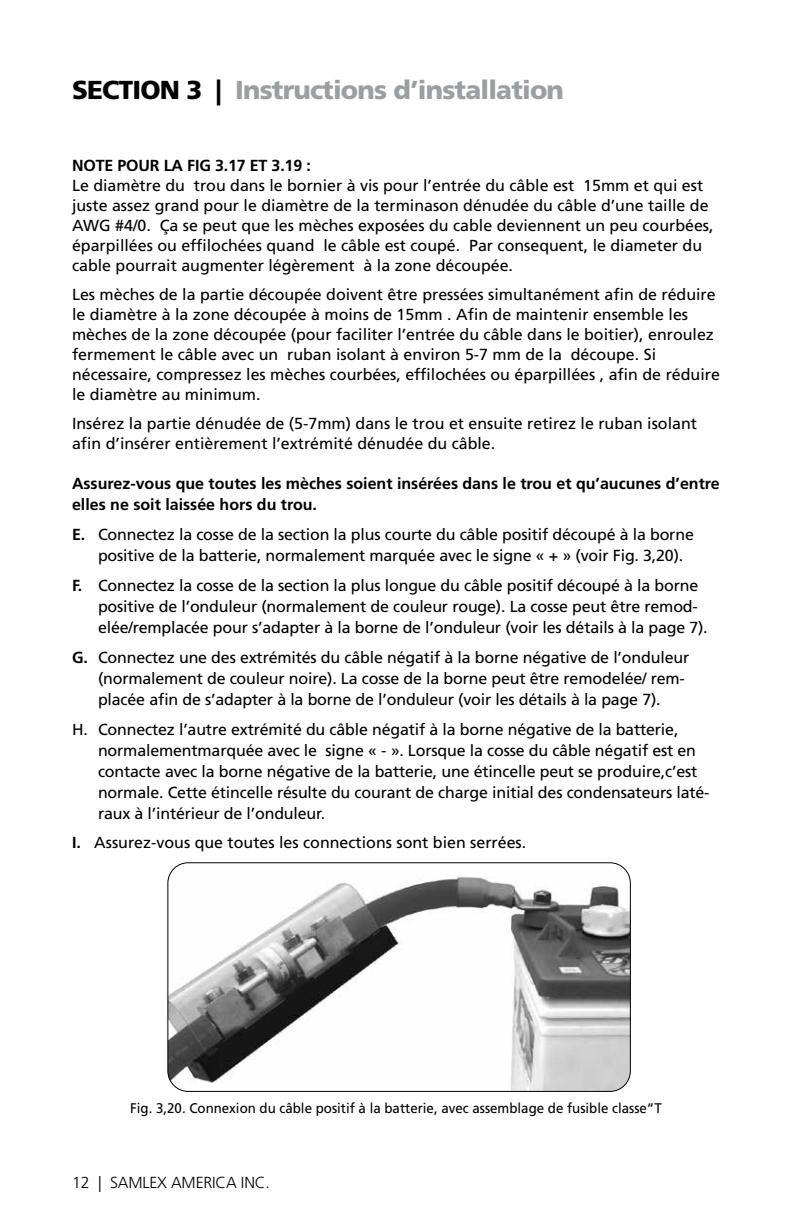
<style>
.page{position:relative;width:792px;height:1224px;background:#fff}
.page>*{position:absolute;margin:0;border:0;box-sizing:border-box;transform-origin:0 0}
.t1{font:900 26px "Frutiger LT Std";letter-spacing:-.03em;color:#9c9e9f}
.t2{font:16px/20px "Frutiger LT Std";color:#000}
.t3{font:700 16px/21px "Frutiger LT Std";color:#000}
.t4{font:300 16px "Frutiger LT Std";letter-spacing:-.01em;color:#000}
.t5{font:14px "Frutiger LT Std";color:#000;scale:.95 1}
.s1{color:#000}
.s2{font-weight:700}
</style>
<div class="page">
<img style="left:168px;top:863px;width:462px;height:228px">
<div style="left:168px;top:863px;width:463px;height:229px;border:1px solid #000;border-radius:20px"></div>
<h1 class="t1" style="left:72px;top:74px;width:493px"><span class="s1">SECTION 3 |</span> Instructions d’installation</h1>
<p class="t3" style="left:72px;top:155px;width:240px">NOTE POUR LA FIG 3.17 ET 3.19 :</p>
<p class="t2" style="left:72px;top:175px;width:643px">Le diamètre du trou dans le bornier à vis pour l’entrée du câble est 15mm et qui est juste assez grand pour le diamètre de la terminason dénudée du câble d’une taille de AWG #4/0. Ça se peut que les mèches exposées du cable deviennent un peu courbées, éparpillées ou effilochées quand le câble est coupé. Par consequent, le diameter du cable pourrait augmenter légèrement à la zone découpée.</p>
<p class="t2" style="left:72px;top:284px;width:649px">Les mèches de la partie découpée doivent être pressées simultanément afin de réduire le diamètre à la zone découpée à moins de 15mm . Afin de maintenir ensemble les mèches de la zone découpée (pour faciliter l’entrée du câble dans le boitier), enroulez fermement le câble avec un ruban isolant à environ 5-7 mm de la découpe. Si nécessaire, compressez les mèches courbées, effilochées ou éparpillées , afin de réduire le diamètre au minimum.</p>
<p class="t2" style="left:72px;top:413px;width:627px">Insérez la partie dénudée de (5-7mm) dans le trou et ensuite retirez le ruban isolant afin d’insérer entièrement l’extrémité dénudée du câble.</p>
<p class="t3" style="left:72px;top:473px;width:649px">Assurez-vous que toutes les mèches soient insérées dans le trou et qu’aucunes d’entre elles ne soit laissée hors du trou.</p>
<p class="t2" style="left:98px;top:524px;width:597px;line-height:21px;text-indent:-26px"><span class="s2">E.</span> Connectez la cosse de la section la plus courte du câble positif découpé à la borne positive de la batterie, normalement marquée avec le signe « + » (voir Fig. 3,20).</p>
<p class="t2" style="left:98px;top:575px;width:611px;line-height:21px;text-indent:-26px"><span class="s2">F.</span> Connectez la cosse de la section la plus longue du câble positif découpé à la borne positive de l’onduleur (normalement de couleur rouge). La cosse peut être remod&shy;elée/remplacée pour s’adapter à la borne de l’onduleur (voir les détails à la page 7).</p>
<p class="t2" style="left:98px;top:647px;width:593px;line-height:21px;text-indent:-26px"><span class="s2">G.</span> Connectez une des extrémités du câble négatif à la borne négative de l’onduleur (normalement de couleur noire). La cosse de la borne peut être remodelée/ rem&shy;placée afin de s’adapter à la borne de l’onduleur (voir les détails à la page 7).</p>
<p class="t2" style="left:98px;top:719px;width:613px;line-height:21px;text-indent:-26px">H. Connectez l’autre extrémité du câble négatif à la borne négative de la batterie, normalementmarquée avec le signe « - ». Lorsque la cosse du câble négatif est en contacte avec la borne négative de la batterie, une étincelle peut se produire,c’est normale. Cette étincelle résulte du courant de charge initial des condensateurs laté&shy;raux à l’intérieur de l’onduleur.</p>
<p class="t2" style="left:72px;top:832px;width:456px"><span class="s2">I.</span> Assurez-vous que toutes les connections sont bien serrées.</p>
<p class="t5" style="left:130px;top:1100px;width:561px">Fig. 3,20. Connexion du câble positif à la batterie, avec assemblage de fusible classe“T</p>
<p class="t4" style="left:72px;top:1173px;width:199px">12 | SAMLEX AMERICA INC.</p>
</div>
